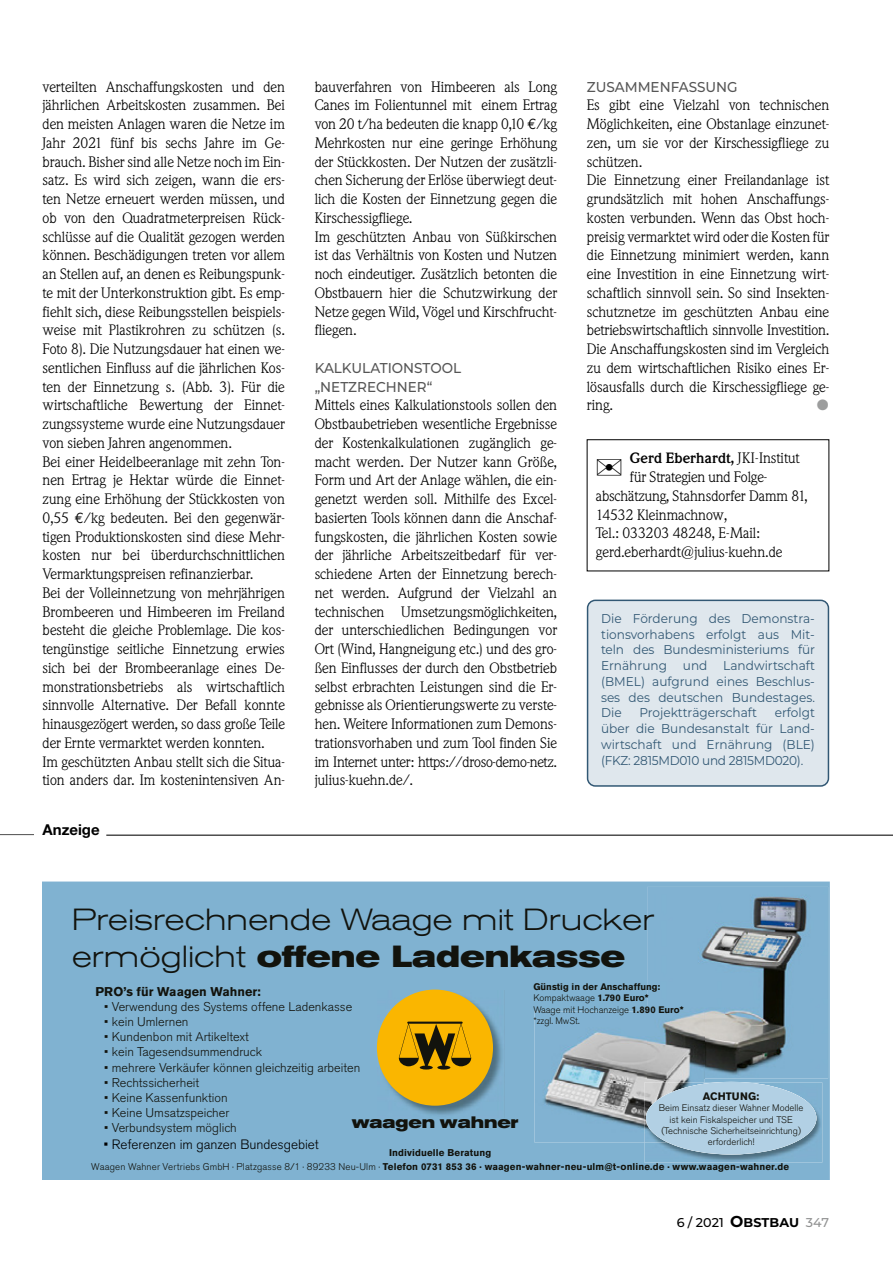
<style>
.page{position:relative;width:893px;height:1263px;background:#fff}
.page>*{position:absolute;margin:0;border:0;box-sizing:border-box;transform-origin:0 0}
.t1{font:300 expanded 30.3px/36.5px "Akzidenz Grotesk Pro";color:#12130d}
.t2{font:700 expanded 16.5px "Akzidenz Grotesk Pro";color:#12130d}
.t3{font:15px/18.8px "Weidemann BQ";color:#000}
.t4{font:700 15px "Weidemann BQ";color:#000}
.t5{font:700 15px "Helvetica Neue";color:#000}
.t6{font:15px "Zapf Dingbats ITC";color:#9c9d9d}
.t7{font:500 14.25px/18.8px "Montserrat";color:#565656;scale:.95 1}
.t8{font:300 13.5px "Akzidenz Grotesk Pro";color:#000}
.t9{font:12.75px/15.8px "Montserrat";color:#325874;text-align:justify;scale:.95 1}
.t10{font:500 12.75px "Montserrat";color:#000}
.t11{font:300 12.6px "Akzidenz Grotesk Pro";color:#12130d}
.t12{font:700 12.6px "Akzidenz Grotesk Pro";color:#12130d}
.t13{font:700 10.8px "Akzidenz Grotesk Pro";color:#12130d}
.t14{font:700 9.75px/14px "Akzidenz Grotesk Pro";letter-spacing:.01em;color:#12130d;text-align:center}
.t15{font:300 9.45px/11.4px "Akzidenz Grotesk Pro";color:#12130d;text-align:center}
.t16{font:700 9.45px/11.4px "Akzidenz Grotesk Pro";color:#12130d}
.s1{font-family:"Euro Mono"}
.s2{font-weight:400}
.s3{font-weight:700}
.s4{font-weight:300}
.s5{font-weight:700;font-size:15.75px}
.s6{color:#919292}
</style>
<div class="page">
<div style="left:587px;top:439px;width:242px;height:132px;border:1px solid #000"></div>
<div style="left:588px;top:600px;width:240px;height:186px;background:#dfe7ed;border-radius:8px"></div>
<div style="left:587px;top:600px;width:242px;height:187px;border:2px solid #325874;border-radius:8px"></div>
<div style="left:43px;top:881px;width:786px;height:298px;background:#80b2d1"></div>
<img style="left:647px;top:887px;width:181px;height:192px">
<img style="left:534px;top:1011px;width:170px;height:131px">
<img style="left:647px;top:1011px;width:57px;height:68px">
<img style="left:377px;top:990px;width:127px;height:127px">
<div style="left:377px;top:989px;width:116px;height:117px;background:#fab600;border-radius:50%"></div>
<svg style="left:399px;top:1021px;width:72px;height:48px"></svg>
<img style="left:644px;top:1082px;width:178px;height:80px">
<img style="left:644px;top:1082px;width:2px;height:60px">
<svg style="left:646px;top:1082px;width:170px;height:72px;background:#a8c7db"></svg>
<hr style="left:0;top:834px;width:34px;height:1px;background:#565656">
<hr style="left:106px;top:835px;width:787px;height:1px;background:#000">
<p class="t3" style="left:43px;top:77px;width:244px">verteilten Anschaffungskosten und den jährlichen Arbeitskosten zusammen. Bei den meisten Anlagen waren die Netze im Jahr 2021 fünf bis sechs Jahre im Ge&shy;brauch. Bisher sind alle Netze noch im Ein&shy;satz. Es wird sich zeigen, wann die ers&shy;ten Netze erneuert werden müssen, und ob von den Quadratmeterpreisen Rück&shy;schlüsse auf die Qualität gezogen werden können. Beschädigungen treten vor allem an Stellen auf, an denen es Reibungspunk&shy;te mit der Unterkonstruktion gibt. Es emp&shy;fiehlt sich, diese Reibungsstellen beispiels&shy;weise mit Plastikrohren zu schützen (s.<br>Foto 8). Die Nutzungsdauer hat einen we&shy;sentlichen Einfluss auf die jährlichen Kos&shy;ten der Einnetzung s. (Abb. 3). Für die wirtschaftliche Bewertung der Einnet&shy;zungssysteme wurde eine Nutzungsdauer von sieben Jahren angenommen.<br>Bei einer Heidelbeeranlage mit zehn Ton&shy;nen Ertrag je Hektar würde die Einnet&shy;zung eine Erhöhung der Stückkosten von 0,55 <span class="s1">7</span>/kg bedeuten. Bei den gegenwär&shy;tigen Produktionskosten sind diese Mehr&shy;kosten nur bei überdurchschnittlichen Vermarktungspreisen refinanzierbar.<br>Bei der Volleinnetzung von mehrjährigen Brombeeren und Himbeeren im Freiland besteht die gleiche Problemlage. Die kos&shy;tengünstige seitliche Einnetzung erwies sich bei der Brombeeranlage eines De&shy;monstrationsbetriebs als wirtschaftlich sinnvolle Alternative. Der Befall konnte hinausgezögert werden, so dass große Teile der Ernte vermarktet werden konnten.<br>Im geschützten Anbau stellt sich die Situa&shy;tion anders dar. Im kostenintensiven An-</p>
<p class="t3" style="left:315px;top:77px;width:244px">bauverfahren von Himbeeren als Long Canes im Folientunnel mit einem Ertrag von 20 t/ha bedeuten die knapp 0,10 <span class="s1">7</span>/kg Mehrkosten nur eine geringe Erhöhung der Stückkosten. Der Nutzen der zusätzli&shy;chen Sicherung der Erlöse überwiegt deut&shy;lich die Kosten der Einnetzung gegen die Kirschessigfliege.<br>Im geschützten Anbau von Süßkirschen ist das Verhältnis von Kosten und Nutzen noch eindeutiger. Zusätzlich betonten die Obstbauern hier die Schutzwirkung der Netze gegen Wild, Vögel und Kirschfrucht&shy;fliegen.</p>
<p class="t7" style="left:315px;top:358px;width:156px">KALKULATIONSTOOL „NETZRECHNER“</p>
<p class="t3" style="left:315px;top:396px;width:244px;text-align:justify">Mittels eines Kalkulationstools sollen den Obstbaubetrieben wesentliche Ergebnisse der Kostenkalkulationen zugänglich ge&shy;macht werden. Der Nutzer kann Größe, Form und Art der Anlage wählen, die ein&shy;genetzt werden soll. Mithilfe des Excel&shy;basierten Tools können dann die Anschaf&shy;fungskosten, die jährlichen Kosten sowie der jährliche Arbeitszeitbedarf für ver&shy;schiedene Arten der Einnetzung berech&shy;net werden. Aufgrund der Vielzahl an technischen Umsetzungsmöglichkeiten, der unterschiedlichen Bedingungen vor Ort (Wind, Hangneigung etc.) und des gro&shy;ßen Einflusses der durch den Obstbetrieb selbst erbrachten Leistungen sind die Er&shy;gebnisse als Orientierungswerte zu verste&shy;hen. Weitere Informationen zum Demons&shy;trationsvorhaben und zum Tool finden Sie im Internet unter: https://droso-demo-netz. julius-kuehn.de/.</p>
<p class="t5" style="left:43px;top:820px;width:59px">Anzeige</p>
<p class="t7" style="left:587px;top:76px;width:160px">ZUSAMMENFASSUNG</p>
<p class="t3" style="left:587px;top:96px;width:244px">Es gibt eine Vielzahl von technischen Möglichkeiten, eine Obstanlage einzunet&shy;zen, um sie vor der Kirschessigfliege zu schützen.<br>Die Einnetzung einer Freilandanlage ist grundsätzlich mit hohen Anschaffungs&shy;kosten verbunden. Wenn das Obst hoch&shy;preisig vermarktet wird oder die Kosten für die Einnetzung minimiert werden, kann eine Investition in eine Einnetzung wirt&shy;schaftlich sinnvoll sein. So sind Insekten&shy;schutznetze im geschützten Anbau eine betriebswirtschaftlich sinnvolle Investition.<br>Die Anschaffungskosten sind im Vergleich zu dem wirtschaftlichen Risiko eines Er&shy;lösausfalls durch die Kirschessigfliege ge&shy;ring.</p>
<p class="t6" style="left:817px;top:398px;width:13px">●</p>
<p class="t4" style="left:630px;top:450px;width:171px">Gerd Eberhardt, <span class="s2">JKI-Institut</span></p>
<p class="t3" style="left:630px;top:468px;width:139px">für Strategien und Folge-</p>
<p class="t3" style="left:596px;top:487px;width:213px">abschätzung, Stahnsdorfer Damm 81,</p>
<p class="t3" style="left:596px;top:505px;width:133px">14532 Kleinmachnow,</p>
<p class="t3" style="left:596px;top:524px;width:166px">Tel.: 033203 48248, E-Mail:</p>
<p class="t3" style="left:596px;top:543px;width:188px">gerd.eberhardt@julius-kuehn.de</p>
<p class="t9" style="left:601px;top:610px;width:227px">Die Förderung des Demonstra&shy;tionsvorhabens erfolgt aus Mit&shy;teln des Bundesministeriums für Ernährung und Landwirtschaft (BMEL) aufgrund eines Beschlus&shy;ses des deutschen Bundestages.<br>Die</p>
<p class="t9" style="left:601px;top:704px;width:227px;text-indent:174px">erfolgt über die Bundesanstalt für Land&shy;wirtschaft und Ernährung (BLE) (FKZ: 2815MD010 und 2815MD020).</p>
<p class="t9" style="left:639px;top:704px;width:125px">Projektträgerschaft</p>
<h1 class="t1" style="left:72px;top:901px;width:584px">Preisrechnende Waage mit Drucker ermöglicht <span class="s3">offene Ladenkasse</span></h1>
<p class="t16" style="left:533px;top:981px;width:152px">Günstig in der Anschaffung:<br><span class="s4">Kompaktwaage</span> 1.790 Euro*<br><span class="s4">Waage mit Hochanzeige</span> 1.890 Euro* <span class="s4">*zzgl. MwSt.</span></p>
<p class="t12" style="left:96px;top:983px;width:167px">PRO’s für Waagen Wahner:</p>
<p class="t11" style="left:104px;top:998px;width:250px">• Verwendung des Systems offene Ladenkasse</p>
<p class="t11" style="left:104px;top:1013px;width:86px">• kein Umlernen</p>
<p class="t11" style="left:104px;top:1029px;width:146px">• Kundenbon mit Artikeltext</p>
<p class="t11" style="left:104px;top:1044px;width:159px">• kein Tagesendsummendruck</p>
<p class="t11" style="left:104px;top:1059px;width:258px">• mehrere Verkäufer können gleichzeitig arbeiten</p>
<p class="t11" style="left:104px;top:1074px;width:97px">• Rechtssicherheit</p>
<p class="t11" style="left:104px;top:1089px;width:125px">• Keine Kassenfunktion</p>
<p class="t11" style="left:104px;top:1104px;width:127px">• Keine Umsatzspeicher</p>
<p class="t11" style="left:104px;top:1120px;width:134px">• Verbundsystem möglich</p>
<p class="t14" style="left:91px;top:1145px;width:699px">Individuelle Beratung<br><span class="s4">Waagen Wahner Vertriebs GmbH · Platzgasse 8/1 · 89233 Neu-Ulm ·</span> Telefon 0731 853 36 · waagen-wahner-neu-ulm@t-online.de · www.waagen-wahner.de</p>
<p class="t13" style="left:703px;top:1089px;width:58px">ACHTUNG:</p>
<p class="t15" style="left:659px;top:1102px;width:146px">Beim Einsatz dieser Wahner Modelle ist kein Fiskalspeicher und TSE (Technische Sicherheitseinrichtung) erforderlich!</p>
<p class="t2" style="left:352px;top:1112px;width:168px">waagen wahner</p>
<p class="t8" style="left:104px;top:1136px;width:217px">○ Referenzen im ganzen Bundesgebiet</p>
<p class="t10" style="left:677px;top:1214px;width:154px">6 / 2021 <span class="s5">O</span><span class="s3">BSTBAU</span> <span class="s6">347</span></p>
</div>
